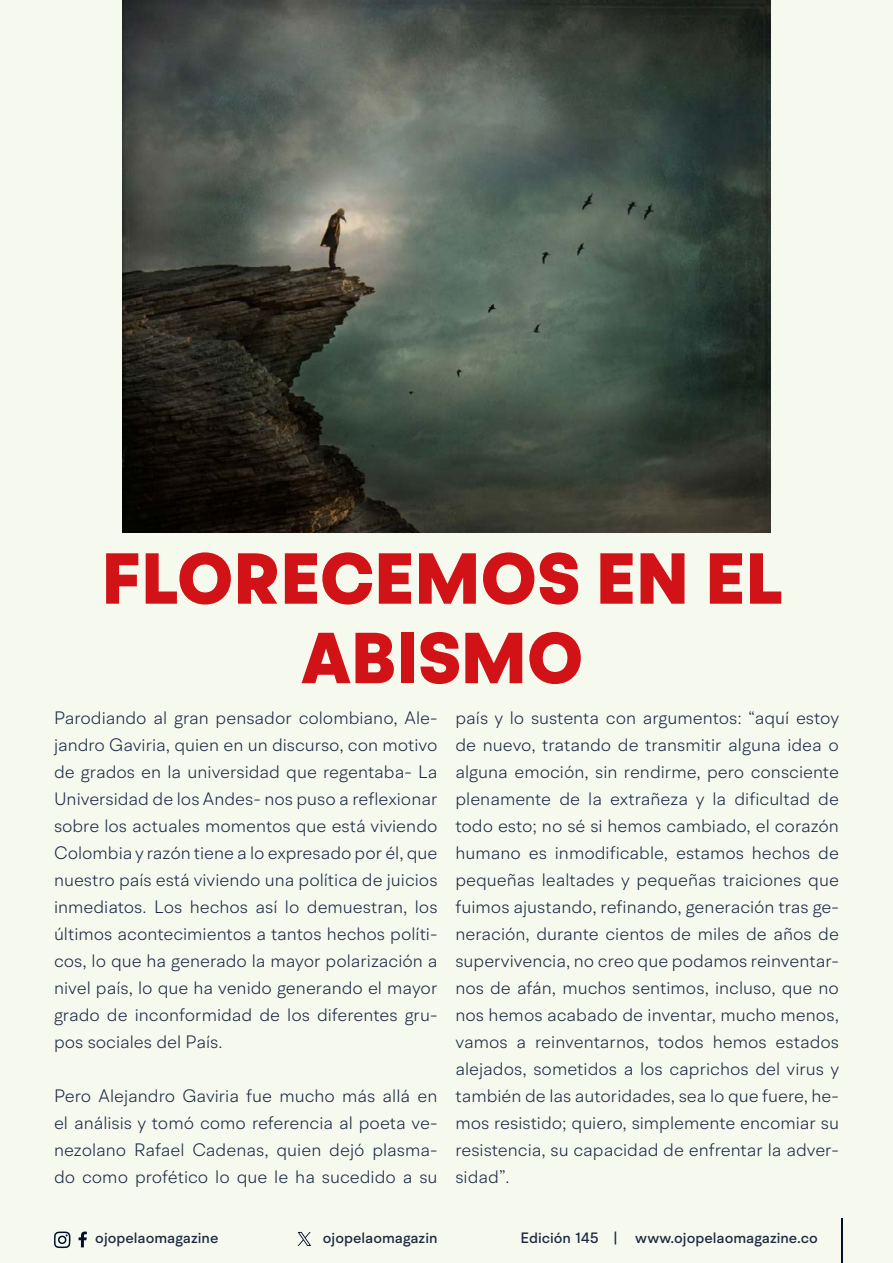
<style>
.page{position:relative;width:893px;height:1263px;background:#f6f9ee}
.page>*{position:absolute;margin:0;border:0;box-sizing:border-box;transform-origin:0 0}
.t1{font:900 72px/79.5px "BR Hendrix";color:#d11217;text-align:center}
.t2{font:300 18px/27px "BR Hendrix";color:#1b2943;text-align:justify}
.t3{font:500 15px "BR Hendrix";color:#1b2943}
</style>
<div class="page">
<svg style="left:79px;top:1231px;width:8px;height:16px"></svg>
<svg style="left:54px;top:1231px;width:17px;height:17px"></svg>
<hr style="left:841px;top:1219px;width:1px;height:44px;background:#000f2b">
<svg style="left:298px;top:1232px;width:13px;height:14px"></svg>
<img style="left:122px;top:0;width:648px;height:532px">
<h1 class="t1" style="left:101px;top:541px;width:683px">FLORECEMOS EN EL<br>ABISMO</h1>
<p class="t2" style="left:54px;top:704px;width:385px">Parodiando al gran pensador colombiano, Ale&shy;jandro Gaviria, quien en un discurso, con motivo de grados en la universidad que regentaba- La Universidad de los Andes- nos puso a reflexionar sobre los actuales momentos que está viviendo Colombia y razón tiene a lo expresado por él, que nuestro país está viviendo una política de juicios inmediatos. Los hechos así lo demuestran, los últimos acontecimientos a tantos hechos políti&shy;cos, lo que ha generado la mayor polarización a nivel país, lo que ha venido generando el mayor grado de inconformidad de los diferentes gru&shy;pos sociales del País.</p>
<p class="t2" style="left:54px;top:1082px;width:385px">Pero Alejandro Gaviria fue mucho más allá en el análisis y tomó como referencia al poeta ve&shy;nezolano Rafael Cadenas, quien dejó plasma&shy;do como profético lo que le ha sucedido a su</p>
<p class="t2" style="left:455px;top:704px;width:385px">país y lo sustenta con argumentos: “aquí estoy de nuevo, tratando de transmitir alguna idea o alguna emoción, sin rendirme, pero consciente plenamente de la extrañeza y la dificultad de todo esto; no sé si hemos cambiado, el corazón humano es inmodificable, estamos hechos de pequeñas lealtades y pequeñas traiciones que fuimos ajustando, refinando, generación tras ge&shy;neración, durante cientos de miles de años de supervivencia, no creo que podamos reinventar&shy;nos de afán, muchos sentimos, incluso, que no nos hemos acabado de inventar, mucho menos, vamos a reinventarnos, todos hemos estados alejados, sometidos a los caprichos del virus y también de las autoridades, sea lo que fuere, he&shy;mos resistido; quiero, simplemente encomiar su resistencia, su capacidad de enfrentar la adver&shy;sidad”.</p>
<p class="t3" style="left:95px;top:1229px;width:125px">ojopelaomagazine</p>
<p class="t3" style="left:323px;top:1229px;width:116px">ojopelaomagazin</p>
<p class="t3" style="left:521px;top:1229px;width:299px">Edición 145 | www.ojopelaomagazine.co</p>
</div>
